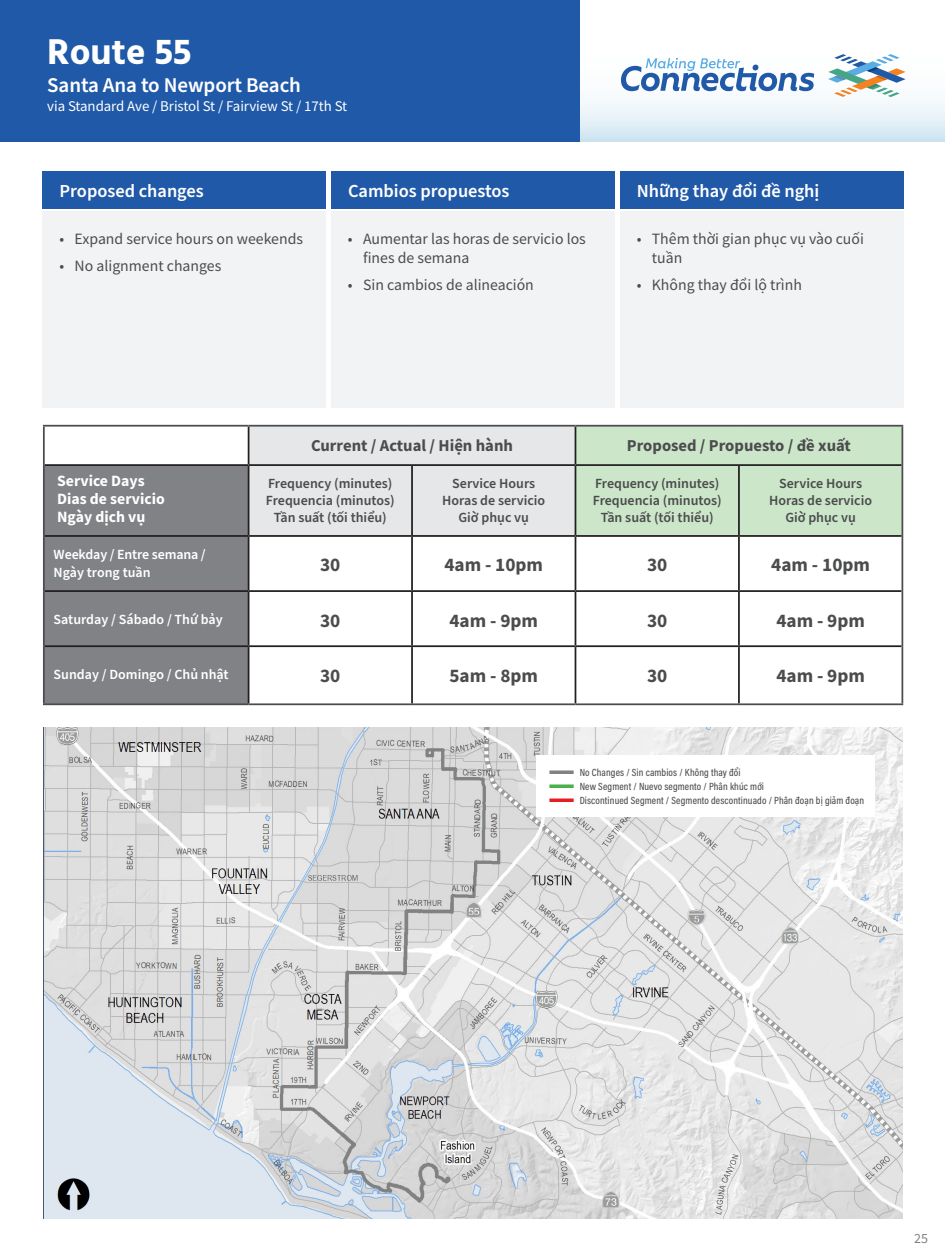
<style>
.page{position:relative;width:945px;height:1260px;background:#fff}
.page>*{position:absolute;margin:0;border:0;box-sizing:border-box;transform-origin:0 0}
.t1{font:700 36.75px "Hind";color:#fff}
.t2{font:600 21px "Source Sans Pro";letter-spacing:-.005em;color:#fff}
.t3{font:700 19.25px "Source Sans Pro";color:#4b4c4d}
.t4{font:600 18.38px "Source Sans Pro";color:#fff}
.t5{font:700 16.62px "Source Sans Pro";color:#4b4c4d}
.t6{font:15.75px/19.2px "Source Sans Pro";color:#4b4c4d}
.t7{font:700 15.75px/18.4px "Source Sans Pro";color:#fff}
.t8{font:14.88px "Source Sans Pro";letter-spacing:-.005em;color:#fff}
.t9{font:600 14px/16.8px "Source Sans Pro";color:#4b4c4d;text-align:center}
.t10{font:600 14px/17.5px "Source Sans Pro";color:#fff}
.t11{font:14px "Source Sans Pro";color:#808285}
.t12{font:500 10.5px "Acumin Pro Cond";letter-spacing:.01em;color:#4b4c4d}
</style>
<div class="page">
<div style="left:620px;top:171px;width:284px;height:37px;background:#2059a8"></div>
<div style="left:331px;top:171px;width:284px;height:37px;background:#2059a8"></div>
<div style="left:42px;top:171px;width:284px;height:37px;background:#2059a8"></div>
<svg style="left:580px;top:57px;width:365px;height:85px"></svg>
<svg style="left:621px;top:58px;width:193px;height:33px"></svg>
<svg style="left:828px;top:54px;width:78px;height:43px"></svg>
<div style="left:0;top:0;width:580px;height:142px;background:#2059a8"></div>
<div style="left:620px;top:212px;width:284px;height:196px;background:#f2f3f4"></div>
<div style="left:331px;top:212px;width:284px;height:196px;background:#f2f3f4"></div>
<div style="left:42px;top:212px;width:284px;height:196px;background:#f2f3f4"></div>
<img style="left:44px;top:728px;width:858px;height:491px">
<div style="left:536px;top:755px;width:339px;height:62px;background:#fff"></div>
<svg style="left:549px;top:784px;width:25px;height:4px"></svg>
<hr style="left:549px;top:799px;width:25px;height:3px;background:#e31e24">
<svg style="left:549px;top:770px;width:25px;height:4px"></svg>
<svg style="left:249px;top:427px;width:653px;height:108px;background:#d6e6d6"></svg>
<div style="left:45px;top:466px;width:203px;height:237px;background:#808285"></div>
<div style="left:249px;top:465px;width:163px;height:71px;background:#e6e7e9"></div>
<hr style="left:575px;top:427px;width:1px;height:37px;background:#231f20">
<hr style="left:249px;top:464px;width:163px;height:2px;background:#231f20">
<hr style="left:412px;top:464px;width:163px;height:2px;background:#231f20">
<hr style="left:411px;top:466px;width:2px;height:69px;background:#231f20">
<hr style="left:575px;top:464px;width:164px;height:2px;background:#231f20">
<hr style="left:575px;top:466px;width:1px;height:69px;background:#231f20">
<hr style="left:739px;top:464px;width:163px;height:2px;background:#231f20">
<hr style="left:738px;top:466px;width:2px;height:69px;background:#231f20">
<hr style="left:249px;top:535px;width:163px;height:2px;background:#231f20">
<hr style="left:412px;top:535px;width:163px;height:2px;background:#231f20">
<hr style="left:411px;top:537px;width:2px;height:53px;background:#231f20">
<hr style="left:575px;top:535px;width:164px;height:2px;background:#231f20">
<hr style="left:575px;top:537px;width:1px;height:53px;background:#231f20">
<hr style="left:739px;top:535px;width:163px;height:2px;background:#231f20">
<hr style="left:738px;top:537px;width:2px;height:53px;background:#231f20">
<hr style="left:249px;top:590px;width:163px;height:2px;background:#231f20">
<hr style="left:412px;top:590px;width:163px;height:2px;background:#231f20">
<hr style="left:411px;top:592px;width:2px;height:53px;background:#231f20">
<hr style="left:575px;top:590px;width:164px;height:2px;background:#231f20">
<hr style="left:575px;top:592px;width:1px;height:53px;background:#231f20">
<hr style="left:739px;top:590px;width:163px;height:2px;background:#231f20">
<hr style="left:738px;top:592px;width:2px;height:53px;background:#231f20">
<hr style="left:249px;top:645px;width:163px;height:2px;background:#231f20">
<hr style="left:248px;top:647px;width:1px;height:56px;background:#231f20">
<hr style="left:412px;top:645px;width:163px;height:2px;background:#231f20">
<hr style="left:411px;top:647px;width:2px;height:56px;background:#231f20">
<hr style="left:575px;top:645px;width:164px;height:2px;background:#231f20">
<hr style="left:575px;top:647px;width:1px;height:56px;background:#231f20">
<hr style="left:739px;top:645px;width:163px;height:2px;background:#231f20">
<hr style="left:738px;top:647px;width:2px;height:56px;background:#231f20">
<hr style="left:248px;top:592px;width:1px;height:53px;background:#231f20">
<hr style="left:45px;top:645px;width:204px;height:2px;background:#231f20">
<hr style="left:248px;top:537px;width:1px;height:53px;background:#231f20">
<hr style="left:45px;top:590px;width:204px;height:2px;background:#231f20">
<hr style="left:248px;top:466px;width:1px;height:69px;background:#231f20">
<hr style="left:45px;top:535px;width:204px;height:2px;background:#231f20">
<hr style="left:248px;top:427px;width:1px;height:37px;background:#231f20">
<hr style="left:45px;top:464px;width:204px;height:2px;background:#231f20">
<hr style="left:43px;top:425px;width:206px;height:2px;background:#4b4c4d">
<hr style="left:43px;top:427px;width:2px;height:38px;background:#4b4c4d">
<hr style="left:249px;top:425px;width:163px;height:2px;background:#4b4c4d">
<hr style="left:412px;top:425px;width:163px;height:2px;background:#4b4c4d">
<hr style="left:575px;top:425px;width:164px;height:2px;background:#4b4c4d">
<hr style="left:739px;top:425px;width:164px;height:2px;background:#4b4c4d">
<hr style="left:902px;top:427px;width:1px;height:38px;background:#4b4c4d">
<hr style="left:43px;top:465px;width:2px;height:71px;background:#4b4c4d">
<hr style="left:902px;top:465px;width:1px;height:71px;background:#4b4c4d">
<hr style="left:43px;top:536px;width:2px;height:55px;background:#4b4c4d">
<hr style="left:902px;top:536px;width:1px;height:55px;background:#4b4c4d">
<hr style="left:43px;top:591px;width:2px;height:55px;background:#4b4c4d">
<hr style="left:902px;top:591px;width:1px;height:55px;background:#4b4c4d">
<hr style="left:43px;top:646px;width:2px;height:57px;background:#4b4c4d">
<hr style="left:902px;top:646px;width:1px;height:57px;background:#4b4c4d">
<hr style="left:43px;top:703px;width:206px;height:2px;background:#4b4c4d">
<hr style="left:249px;top:703px;width:163px;height:2px;background:#4b4c4d">
<hr style="left:412px;top:703px;width:163px;height:2px;background:#4b4c4d">
<hr style="left:575px;top:703px;width:164px;height:2px;background:#4b4c4d">
<hr style="left:739px;top:703px;width:164px;height:2px;background:#4b4c4d">
<h1 class="t1" style="left:47px;top:29px;width:146px">Route 55</h1>
<h2 class="t2" style="left:47px;top:71px;width:255px">Santa Ana to Newport Beach</h2>
<p class="t8" style="left:47px;top:96px;width:301px">via Standard Ave / Bristol St / Fairview St / 17th St</p>
<h3 class="t4" style="left:60px;top:178px;width:146px">Proposed changes</h3>
<h3 class="t4" style="left:348px;top:178px;width:163px">Cambios propuestos</h3>
<p class="t6" style="left:60px;top:229px;width:245px">• Expand service hours on weekends</p>
<p class="t6" style="left:60px;top:256px;width:163px">• No alignment changes</p>
<p class="t6" style="left:363px;top:229px;width:224px;text-indent:-15px">• Aumentar las horas de servicio los fines de semana</p>
<p class="t6" style="left:348px;top:275px;width:187px">• Sin cambios de alineación</p>
<h3 class="t4" style="left:637px;top:178px;width:184px">Những thay đổi đề nghị</h3>
<p class="t6" style="left:652px;top:229px;width:214px;text-indent:-15px">• Thêm thời gian phục vụ vào cuối tuần</p>
<p class="t6" style="left:637px;top:275px;width:167px">• Không thay đổi lộ trình</p>
<h4 class="t5" style="left:311px;top:435px;width:204px">Current / Actual / Hiện hành</h4>
<h4 class="t5" style="left:627px;top:435px;width:226px">Proposed / Propuesto / đề xuất</h4>
<h4 class="t7" style="left:57px;top:471px;width:109px">Service Days<br>Dias de servicio<br>Ngày dịch vụ</h4>
<h5 class="t9" style="left:266px;top:476px;width:130px">Frequency (minutes)<br>Frequencia (minutos)<br>Tần suất (tối thiểu)</h5>
<h5 class="t9" style="left:442px;top:476px;width:104px">Service Hours<br>Horas de servicio<br>Giờ phục vụ</h5>
<h5 class="t9" style="left:593px;top:476px;width:130px">Frequency (minutes)<br>Frequencia (minutos)<br>Tần suất (tối thiểu)</h5>
<h5 class="t9" style="left:769px;top:476px;width:104px">Service Hours<br>Horas de servicio<br>Giờ phục vụ</h5>
<h5 class="t10" style="left:54px;top:546px;width:154px">Weekday / Entre semana /<br>Ngày trong tuần</h5>
<h2 class="t3" style="left:320px;top:552px;width:22px">30</h2>
<h2 class="t3" style="left:444px;top:552px;width:100px">4am - 10pm</h2>
<h2 class="t3" style="left:647px;top:552px;width:22px">30</h2>
<h2 class="t3" style="left:771px;top:552px;width:100px">4am - 10pm</h2>
<h5 class="t10" style="left:54px;top:611px;width:171px">Saturday / Sábado / Thứ bảy</h5>
<h2 class="t3" style="left:320px;top:607px;width:22px">30</h2>
<h2 class="t3" style="left:449px;top:607px;width:90px">4am - 9pm</h2>
<h2 class="t3" style="left:647px;top:607px;width:22px">30</h2>
<h2 class="t3" style="left:776px;top:607px;width:90px">4am - 9pm</h2>
<h5 class="t10" style="left:54px;top:666px;width:177px">Sunday / Domingo / Chủ nhật</h5>
<h2 class="t3" style="left:320px;top:662px;width:22px">30</h2>
<h2 class="t3" style="left:449px;top:662px;width:90px">5am - 8pm</h2>
<h2 class="t3" style="left:647px;top:662px;width:22px">30</h2>
<h2 class="t3" style="left:776px;top:662px;width:90px">4am - 9pm</h2>
<p class="t12" style="left:580px;top:765px;width:162px">No Changes / Sin cambios / Không thay đổi</p>
<p class="t12" style="left:580px;top:779px;width:186px">New Segment / Nuevo segmento / Phân khúc mới</p>
<p class="t12" style="left:580px;top:793px;width:286px">Discontinued Segment / Segmento descontinuado / Phân đoạn bị giảm đoạn</p>
<p class="t11" style="left:914px;top:1229px;width:15px">25</p>
</div>
